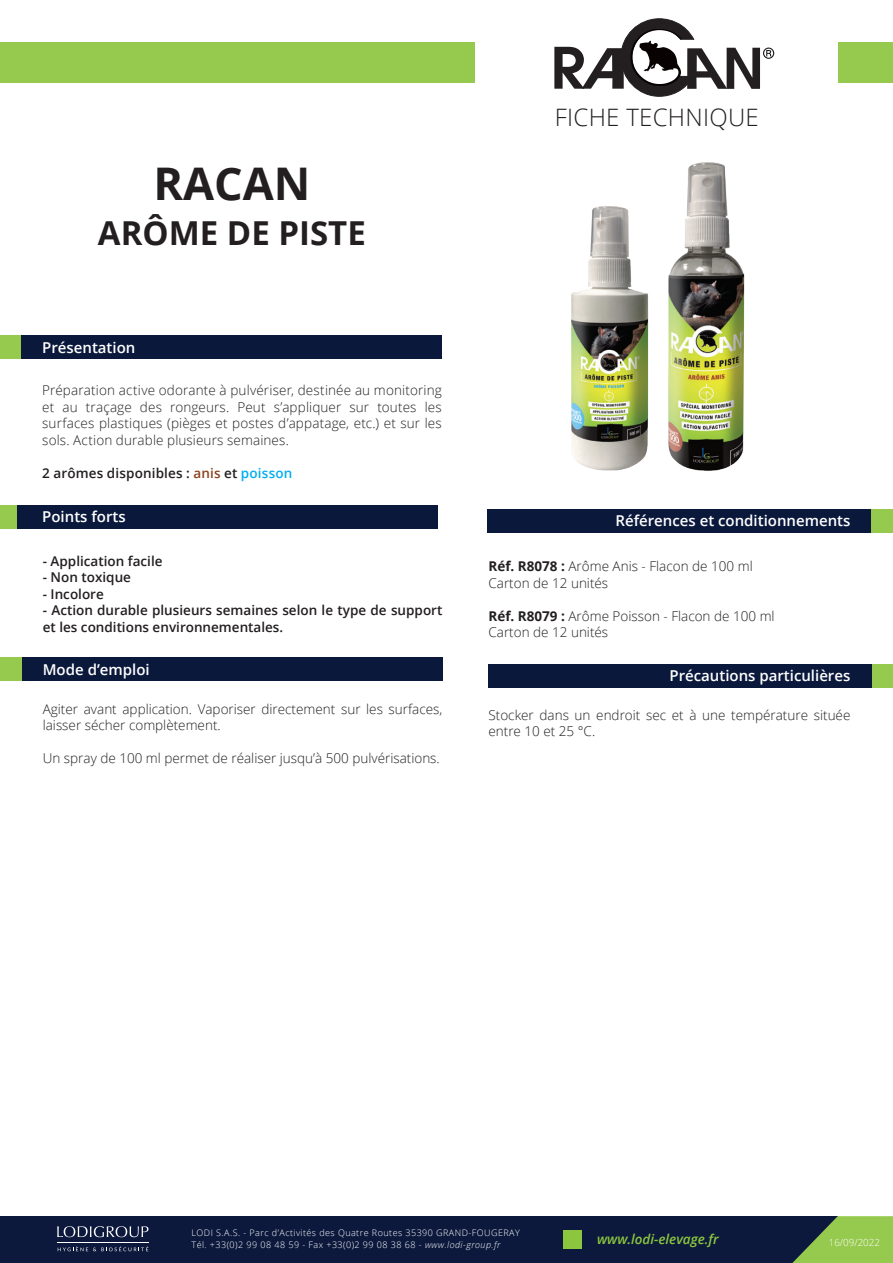
<style>
.page{position:relative;width:893px;height:1263px;background:#fff}
.page>*{position:absolute;margin:0;border:0;box-sizing:border-box;transform-origin:0 0}
.t1{font:700 45px "Open Sans";color:#231f20}
.t2{font:700 33px "Open Sans";color:#231f20}
.t3{font:300 24px "Open Sans";letter-spacing:.01em;color:#231f20}
.t4{font:600 15px "Open Sans";color:#fff}
.t5{font:300 13.5px/16.5px "Open Sans";color:#231f20}
.t6{font:600 13.5px/16.5px "Open Sans";color:#231f20}
.t7{font:italic 600 13.5px "Open Sans";color:#8bc63e}
.t8{font:300 9.75px "Open Sans";color:#fff}
.t9{font:300 9px/12px "Open Sans";letter-spacing:.05em;color:#fff}
.s1{color:#8b431c}
.s2{color:#00aeef}
.s3{font-weight:700}
.s4{font-style:italic}
</style>
<div class="page">
<div style="left:0;top:1216px;width:838px;height:47px;background:#0c193d"></div>
<svg style="left:792px;top:1216px;width:101px;height:47px"></svg>
<svg style="left:57px;top:1226px;width:91px;height:11px"></svg>
<svg style="left:58px;top:1246px;width:90px;height:5px"></svg>
<hr style="left:57px;top:1242px;width:91px;height:1px;background:#fff">
<div style="left:563px;top:1230px;width:19px;height:19px;background:#8bc63e"></div>
<div style="left:488px;top:664px;width:405px;height:24px;background:#0a183c"></div>
<div style="left:0;top:42px;width:475px;height:41px;background:#96ca4e"></div>
<div style="left:0;top:505px;width:437px;height:24px;background:#0a183c"></div>
<div style="left:0;top:505px;width:16px;height:23px;background:#96ca4e"></div>
<div style="left:487px;top:509px;width:406px;height:24px;background:#0a183c"></div>
<div style="left:872px;top:509px;width:21px;height:24px;background:#96ca4e"></div>
<div style="left:0;top:336px;width:442px;height:23px;background:#0a183c"></div>
<div style="left:0;top:336px;width:21px;height:23px;background:#96ca4e"></div>
<div style="left:872px;top:664px;width:21px;height:24px;background:#96ca4e"></div>
<div style="left:839px;top:42px;width:54px;height:41px;background:#96ca4e"></div>
<svg style="left:554px;top:18px;width:220px;height:79px"></svg>
<img style="left:571px;top:162px;width:174px;height:309px">
<div style="left:0;top:658px;width:442px;height:23px;background:#0a183c"></div>
<div style="left:0;top:658px;width:22px;height:23px;background:#96ca4e"></div>
<h1 class="t1" style="left:153px;top:152px;width:159px">RACAN</h1>
<h2 class="t2" style="left:98px;top:210px;width:269px">ARÔME DE PISTE</h2>
<p class="t4" style="left:42px;top:337px;width:95px">Présentation</p>
<p class="t5" style="left:42px;top:382px;width:401px;text-align:justify">Préparation active odorante à pulvériser, destinée au monitoring et au traçage des rongeurs. Peut s’appliquer sur toutes les surfaces plastiques (pièges et postes d’appatage, etc.) et sur les sols. Action durable plusieurs semaines.</p>
<p class="t6" style="left:42px;top:464px;width:252px">2 arômes disponibles : <span class="s1">anis</span> et <span class="s2">poisson</span></p>
<p class="t4" style="left:42px;top:507px;width:85px">Points forts</p>
<p class="t6" style="left:43px;top:552px;width:121px">- Application facile</p>
<p class="t6" style="left:43px;top:569px;width:90px">- Non toxique</p>
<p class="t6" style="left:43px;top:585px;width:63px">- Incolore</p>
<p class="t6" style="left:43px;top:602px;width:401px">- Action durable plusieurs semaines selon le type de support et les conditions environnementales.</p>
<p class="t4" style="left:43px;top:659px;width:108px">Mode d’emploi</p>
<p class="t5" style="left:43px;top:700px;width:401px">Agiter avant application. Vaporiser directement sur les surfaces, laisser sécher complètement.</p>
<p class="t5" style="left:43px;top:750px;width:399px">Un spray de 100 ml permet de réaliser jusqu’à 500 pulvérisations.</p>
<h3 class="t3" style="left:555px;top:101px;width:205px">FICHE TECHNIQUE</h3>
<p class="t4" style="left:615px;top:510px;width:236px">Références et conditionnements</p>
<p class="t5" style="left:488px;top:558px;width:266px"><span class="s3">Réf. R8078 :</span> Arôme Anis - Flacon de 100 ml<br>Carton de 12 unités</p>
<p class="t5" style="left:488px;top:607px;width:288px"><span class="s3">Réf. R8079 :</span> Arôme Poisson - Flacon de 100 ml<br>Carton de 12 unités</p>
<p class="t4" style="left:669px;top:665px;width:182px">Précautions particulières</p>
<p class="t5" style="left:488px;top:706px;width:363px">Stocker dans un endroit sec et à une température située entre 10 et 25 °C.</p>
<p class="t9" style="left:192px;top:1227px;width:330px">LODI S.A.S. - Parc d’Activités des Quatre Routes 35390 GRAND-FOUGERAY<br>Tél. +33(0)2 99 08 48 59 - Fax +33(0)2 99 08 38 68 - <span class="s4">www.lodi-group.fr</span></p>
<p class="t7" style="left:597px;top:1230px;width:123px">www.lodi-elevage.fr</p>
<p class="t8" style="left:829px;top:1236px;width:53px">16/09/2022</p>
</div>
